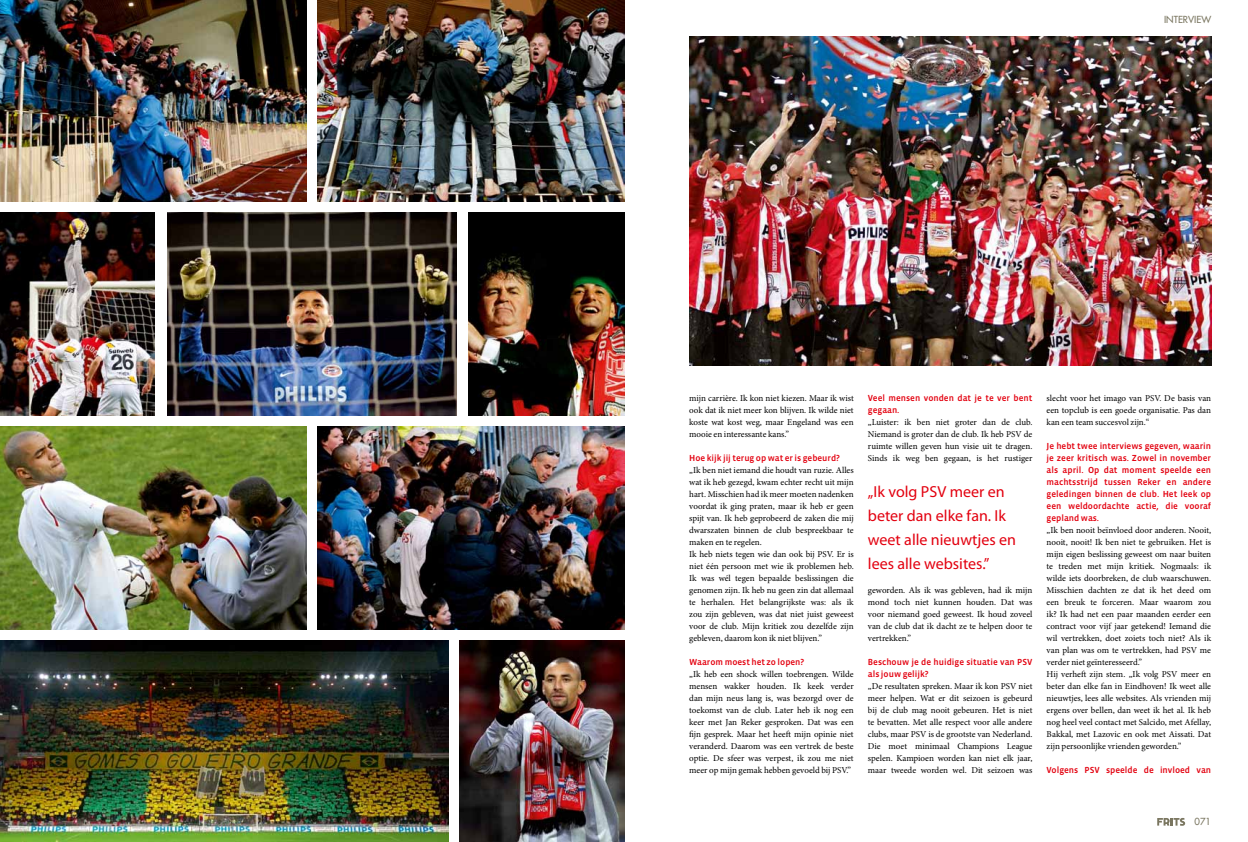
<style>
.page{position:relative;width:1248px;height:842px;background:#fff}
.page>*{position:absolute;margin:0;border:0;box-sizing:border-box;transform-origin:0 0}
.t1{font:16px/24px "Myriad Pro";color:#e3000f}
.t2{font:9.5px "Futura";color:#7a7660}
.t3{font:9px/12px "Minion Pro";color:#000;text-align:justify}
.t4{font:500 9px/12px "Vista Sans OT";color:#e3000f}
</style>
<div class="page">
<svg style="left:1157px;top:818px;width:27px;height:8px"></svg>
<img style="left:0;top:641px;width:448px;height:201px">
<img style="left:459px;top:641px;width:165px;height:201px">
<img style="left:0;top:0;width:306px;height:201px">
<img style="left:317px;top:0;width:307px;height:201px">
<img style="left:167px;top:213px;width:289px;height:202px">
<img style="left:317px;top:427px;width:307px;height:202px">
<img style="left:0;top:427px;width:306px;height:202px">
<img style="left:0;top:213px;width:155px;height:202px">
<img style="left:689px;top:37px;width:521px;height:328px">
<img style="left:468px;top:213px;width:156px;height:202px">
<p class="t2" style="left:1163px;top:13px;width:49px">INTERVIEW</p>
<p class="t3" style="left:689px;top:392px;width:166px">mijn carrière. Ik kon niet kiezen. Maar ik wist ook dat ik niet meer kon blijven. Ik wilde niet koste wat kost weg, maar Engeland was een mooie en interessante kans.”</p>
<p class="t4" style="left:689px;top:452px;width:152px">Hoe kijk jij terug op wat er is gebeurd?</p>
<p class="t3" style="left:689px;top:464px;width:166px;text-align:left">„Ik ben niet iemand die houdt van ruzie. Alles wat ik heb gezegd, kwam echter recht uit mijn hart. Misschien had ik meer moeten nadenken voordat ik ging praten, maar ik heb er geen spijt van. Ik heb geprobeerd de zaken die mij dwarszaten binnen de club bespreekbaar te maken en te regelen.<br>Ik heb niets tegen wie dan ook bij PSV. Er is niet één persoon met wie ik problemen heb.<br>Ik was wél tegen bepaalde beslissingen die genomen zijn. Ik heb nu geen zin dat allemaal te herhalen. Het belangrijkste was: als ik zou zijn gebleven, was dat niet juist geweest voor de club. Mijn kritiek zou dezelfde zijn gebleven, daarom kon ik niet blijven.”</p>
<p class="t4" style="left:689px;top:656px;width:117px">Waarom moest het zo lopen?</p>
<p class="t3" style="left:689px;top:668px;width:166px">„Ik heb een shock willen toebrengen. Wilde mensen wakker houden. Ik keek verder dan mijn neus lang is, was bezorgd over de toekomst van de club. Later heb ik nog een keer met Jan Reker gesproken. Dat was een fijn gesprek. Maar het heeft mijn opinie niet veranderd. Daarom was een vertrek de beste optie. De sfeer was verpest, ik zou me niet meer op mijn gemak hebben gevoeld bij PSV.”</p>
<p class="t4" style="left:867px;top:392px;width:166px">Veel mensen vonden dat je te ver bent gegaan.</p>
<p class="t3" style="left:867px;top:416px;width:166px">„Luister: ik ben niet groter dan de club.<br>Niemand is groter dan de club. Ik heb PSV de ruimte willen geven hun visie uit te dragen.<br>Sinds ik weg ben gegaan, is het rustiger</p>
<h1 class="t1" style="left:867px;top:480px;width:150px">„Ik volg PSV meer en beter dan elke fan. Ik weet alle nieuwtjes en lees alle websites.”</h1>
<p class="t3" style="left:867px;top:584px;width:166px">geworden. Als ik was gebleven, had ik mijn mond toch niet kunnen houden. Dat was voor niemand goed geweest. Ik houd zoveel van de club dat ik dacht ze te helpen door te vertrekken.”</p>
<p class="t4" style="left:867px;top:656px;width:166px">Beschouw je de huidige situatie van PSV als jouw gelijk?</p>
<p class="t3" style="left:867px;top:680px;width:166px">„De resultaten spreken. Maar ik kon PSV niet meer helpen. Wat er dit seizoen is gebeurd bij de club mag nooit gebeuren. Het is niet te bevatten. Met alle respect voor alle andere clubs, maar PSV is de grootste van Nederland.<br>Die moet minimaal Champions League spelen. Kampioen worden kan niet elk jaar, maar tweede worden wel. Dit seizoen was</p>
<p class="t3" style="left:1046px;top:392px;width:166px">slecht voor het imago van PSV. De basis van een topclub is een goede organisatie. Pas dan kan een team succesvol zijn.“</p>
<p class="t4" style="left:1046px;top:440px;width:166px;text-align:justify">Je hebt twee interviews gegeven, waarin je zeer kritisch was. Zowel in november als april. Op dat moment speelde een machtsstrijd tussen Reker en andere geledingen binnen de club. Het leek op een weldoordachte actie, die vooraf gepland was.</p>
<p class="t3" style="left:1046px;top:524px;width:166px;text-align:left">„Ik ben nooit beïnvloed door anderen. Nooit, nooit, nooit! Ik ben niet te gebruiken. Het is mijn eigen beslissing geweest om naar buiten te treden met mijn kritiek. Nogmaals: ik wilde iets doorbreken, de club waarschuwen.<br>Misschien dachten ze dat ik het deed om een breuk te forceren. Maar waarom zou ik? Ik had net een paar maanden eerder een contract voor vijf jaar getekend! Iemand die wil vertrekken, doet zoiets toch niet? Als ik van plan was om te vertrekken, had PSV me verder niet geïnteresseerd.”<br>Hij verheft zijn stem. „Ik volg PSV meer en beter dan elke fan in Eindhoven! Ik weet alle nieuwtjes, lees alle websites. Als vrienden mij ergens over bellen, dan weet ik het al. Ik heb nog heel veel contact met Salcido, met Afellay, Bakkal, met Lazovic en ook met Aissati. Dat zijn persoonlijke vrienden geworden.”</p>
<p class="t4" style="left:1046px;top:764px;width:166px">Volgens PSV speelde de invloed van</p>
<p class="t2" style="left:1194px;top:816px;width:18px">071</p>
</div>
